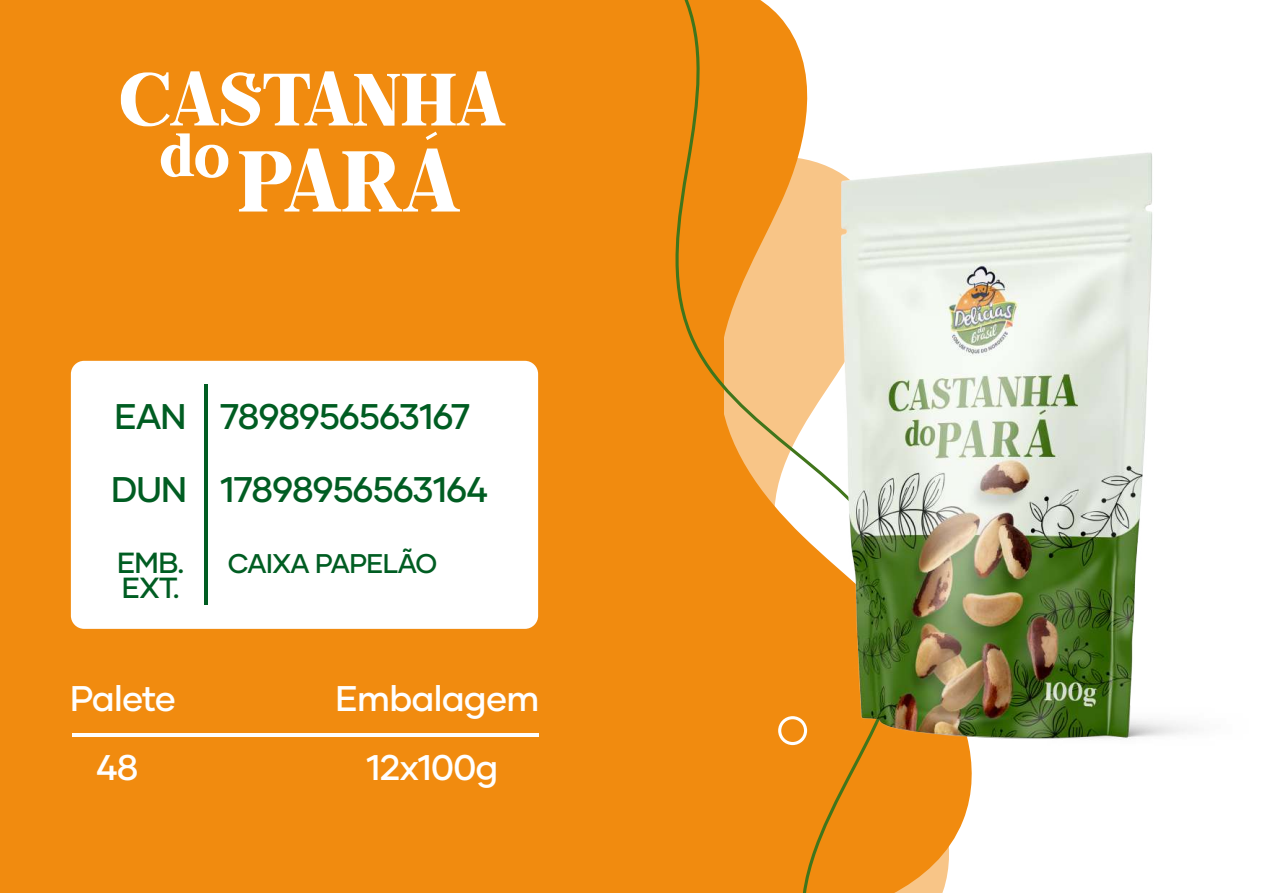
<style>
.page{position:relative;width:1263px;height:893px;background:#fff}
.page>*{position:absolute;margin:0;border:0;box-sizing:border-box;transform-origin:0 0}
.t1{font:115.65px "HEROES Regular";color:#fff}
.t2{font:99.3px "HEROES Regular";color:#fff}
.t3{font:81.9px "HEROES Regular";color:#fff}
.t4{font:500 35.55px/73.2px "Gilmer";letter-spacing:-.02em;color:#005d22}
.t5{font:500 35.55px "Gilmer";letter-spacing:-.02em;color:#fff}
.t6{font:500 29.1px/25.2px "Gilmer";letter-spacing:-.02em;color:#005d22}
.t7{font:500 27px "Gilmer";letter-spacing:-.02em;color:#005d22}
</style>
<div class="page">
<div style="left:0;top:0;width:723px;height:893px;background:#f18b0f"></div>
<svg style="left:386px;top:360px;width:584px;height:533px"></svg>
<svg style="left:542px;top:0;width:375px;height:893px"></svg>
<img style="left:640px;top:97px;width:547px;height:699px">
<hr style="left:72px;top:733px;width:467px;height:4px;background:#fff">
<div style="left:71px;top:361px;width:467px;height:268px;background:#fff;border-radius:13px"></div>
<hr style="left:204px;top:385px;width:4px;height:220px;background:#005d22">
<h2 class="t2" style="left:119px;top:55px;width:388px">CASTANHA</h2>
<h1 class="t1" style="left:238px;top:130px;width:223px">PARÁ</h1>
<h3 class="t3" style="left:159px;top:118px;width:73px">do</h3>
<p class="t4" style="left:111px;top:380px;width:361px">EAN 7898956563167<br>DUN</p>
<p class="t4" style="left:220px;top:453px;width:269px">17898956563164</p>
<p class="t6" style="left:117px;top:550px;width:69px">EMB.<br>EXT.</p>
<p class="t7" style="left:228px;top:546px;width:211px">CAIXA PAPELÃO</p>
<p class="t5" style="left:70px;top:676px;width:107px">Palete</p>
<p class="t5" style="left:336px;top:676px;width:205px">Embalagem</p>
<p class="t5" style="left:96px;top:746px;width:44px">48</p>
<p class="t5" style="left:366px;top:746px;width:134px">12x100g</p>
</div>
